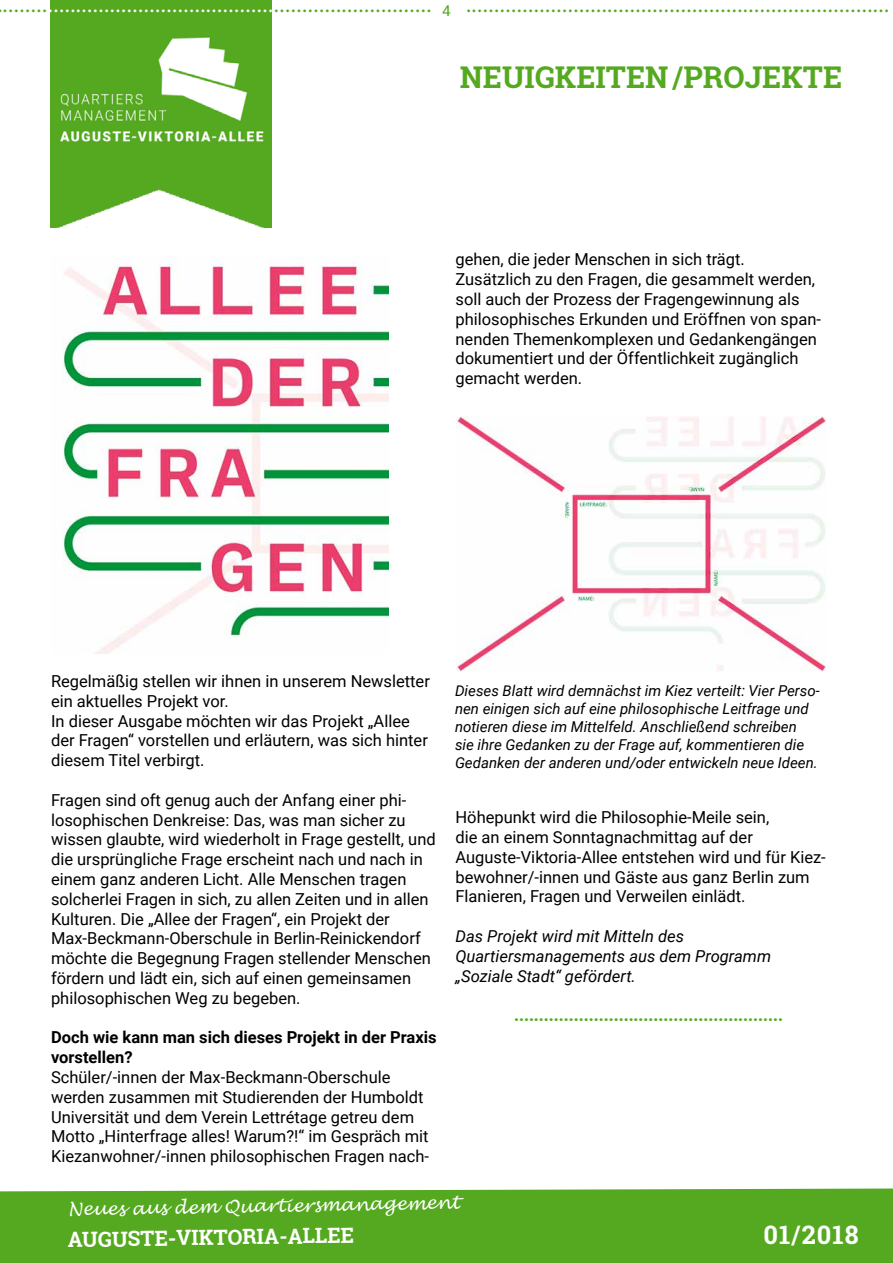
<style>
.page{position:relative;width:893px;height:1263px;background:#fff}
.page>*{position:absolute;margin:0;border:0;box-sizing:border-box;transform-origin:0 0}
.t1{font:700 30px "Roboto Slab";color:#55a920}
.t2{font:700 25.5px "Roboto Slab";letter-spacing:.04em;color:#fff}
.t3{font:700 21px "Roboto Slab";color:#fff}
.t4{font:700 18px "Minion Pro";color:#55a920}
.t5{font:italic 18px "Lucida Handwriting";color:#fff}
.t6{font:16.5px/19.8px "Roboto";color:#000}
.t7{font:italic 16.5px/19.8px "Roboto";color:#000}
.t8{font:900 16.5px "Roboto";color:#55a920}
.t9{font:700 16.5px/19.8px "Roboto";color:#000}
.t10{font:italic 15px/18px "Roboto";color:#000}
.t11{font:15px "Roboto Slab";color:#55a920}
.s1{color:#fff}
</style>
<div class="page">
<div style="left:0;top:1188px;width:893px;height:75px;background:#55a920"></div>
<img style="left:50px;top:0;width:222px;height:227px">
<img style="left:63px;top:256px;width:325px;height:397px">
<img style="left:456px;top:417px;width:370px;height:254px">
<p class="t11" style="left:442px;top:0;width:10px">4</p>
<p class="t4" style="left:3px;top:-7px;width:888px">........<span class="s1">........................................</span>.............................................................................................................</p>
<h1 class="t1" style="left:460px;top:56px;width:384px">NEUIGKEITEN /PROJEKTE</h1>
<p class="t6" style="left:455px;top:249px;width:367px">gehen, die jeder Menschen in sich trägt.<br>Zusätzlich zu den Fragen, die gesammelt werden, soll auch der Prozess der Fragengewinnung als philosophisches Erkunden und Eröffnen von span&shy;nenden Themenkomplexen und Gedankengängen dokumentiert und der Öffentlichkeit zugänglich gemacht werden.</p>
<p class="t6" style="left:51px;top:670px;width:380px">Regelmäßig stellen wir ihnen in unserem Newsletter ein aktuelles Projekt vor.<br>In dieser Ausgabe möchten wir das Projekt „Allee der Fragen“ vorstellen und erläutern, was sich hinter diesem Titel verbirgt.</p>
<p class="t6" style="left:51px;top:789px;width:386px">Fragen sind oft genug auch der Anfang einer phi&shy;losophischen Denkreise: Das, was man sicher zu wissen glaubte, wird wiederholt in Frage gestellt, und die ursprüngliche Frage erscheint nach und nach in einem ganz anderen Licht. Alle Menschen tragen solcherlei Fragen in sich, zu allen Zeiten und in allen Kulturen. Die „Allee der Fragen“, ein Projekt der Max-Beckmann-Oberschule in Berlin-Reinickendorf möchte die Begegnung Fragen stellender Menschen fördern und lädt ein, sich auf einen gemeinsamen philosophischen Weg zu begeben.</p>
<p class="t9" style="left:51px;top:1027px;width:387px">Doch wie kann man sich dieses Projekt in der Praxis vorstellen?</p>
<p class="t6" style="left:51px;top:1066px;width:380px">Schüler/-innen der Max-Beckmann-Oberschule werden zusammen mit Studierenden der Humboldt Universität und dem Verein Lettrétage getreu dem Motto „Hinterfrage alles! Warum?!“ im Gespräch mit Kiezanwohner/-innen philosophischen Fragen nach-</p>
<p class="t10" style="left:455px;top:681px;width:366px">Dieses Blatt wird demnächst im Kiez verteilt: Vier Perso&shy;nen einigen sich auf eine philosophische Leitfrage und notieren diese im Mittelfeld. Anschließend schreiben<br>sie ihre Gedanken zu der Frage auf, kommentieren die Gedanken der anderen und/oder entwickeln neue Ideen.</p>
<p class="t6" style="left:455px;top:807px;width:371px">Höhepunkt wird die Philosophie-Meile sein,<br>die an einem Sonntagnachmittag auf der Auguste-Viktoria-Allee entstehen wird und für Kiez&shy;bewohner/-innen und Gäste aus ganz Berlin zum Flanieren, Fragen und Verweilen einlädt.</p>
<p class="t7" style="left:455px;top:925px;width:317px">Das Projekt wird mit Mitteln des<br>Quartiersmanagements aus dem Programm „Soziale Stadt“ gefördert.</p>
<p class="t8" style="left:514px;top:1004px;width:271px">......................................................</p>
<p class="t5" style="left:68px;top:1198px;width:393px;rotate:-1deg">Neues aus dem Quartiersmanagement</p>
<p class="t3" style="left:67px;top:1225px;width:288px;rotate:-1deg">AUGUSTE-VIKTORIA-ALLEE</p>
<h2 class="t2" style="left:763px;top:1218px;width:97px">01/2018</h2>
</div>
